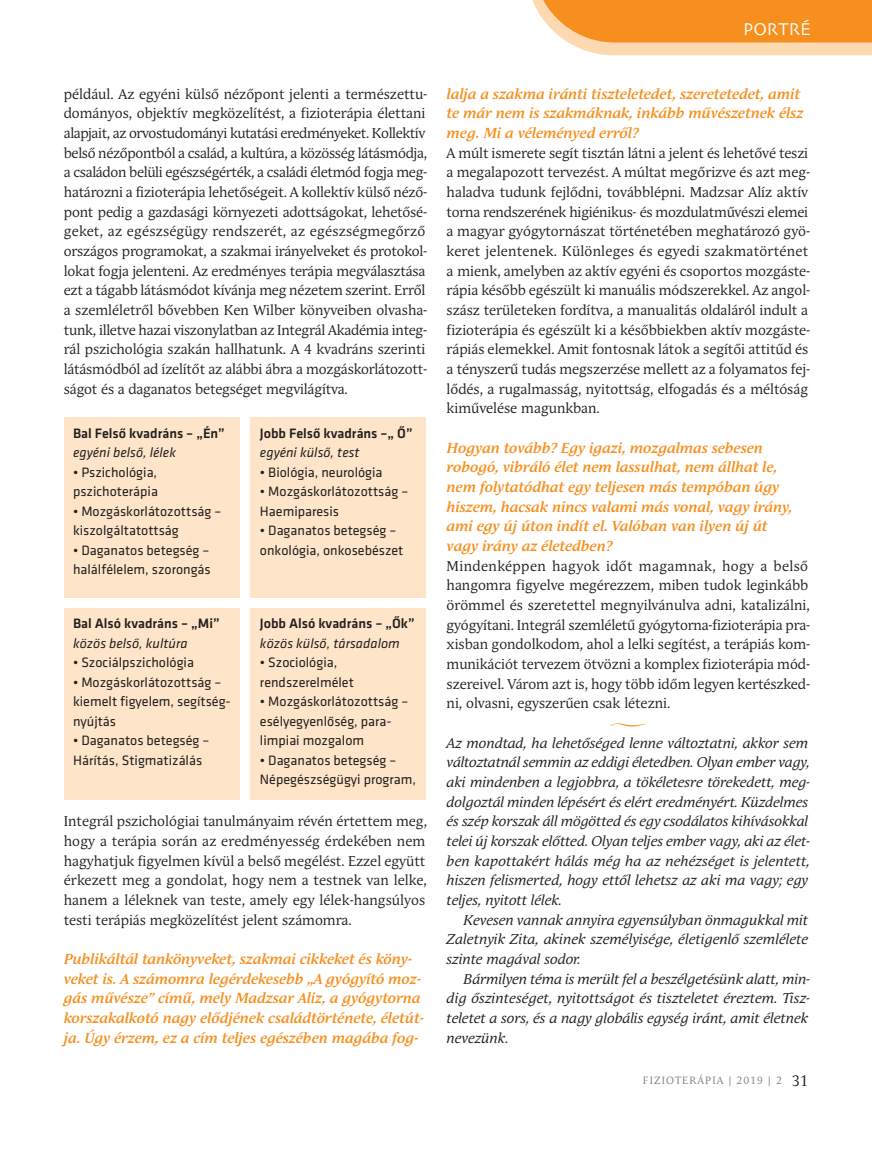
<style>
.page{position:relative;width:872px;height:1149px;background:#fff}
.page>*{position:absolute;margin:0;border:0;box-sizing:border-box;transform-origin:0 0}
.t1{font:18px "Skia Magyar";color:#fff}
.t2{font:italic 18px "Dalliance Flourishes";color:#f68f1e}
.t3{font:italic 700 14.4px/19.6px "Andulka Book Pro";color:#f68f1e}
.t4{font:14.1px/19.6px "Andulka Book Pro";color:#231f20}
.t5{font:italic 14.1px/19.6px "Andulka Book Pro";color:#231f20}
.t6{font:14.1px/19.5px "Klavika";color:#231f20}
.t7{font:500 14.1px "Klavika";color:#231f20}
.t8{font:italic 14.1px "Klavika";color:#231f20}
.t9{font:10.5px "Andulka Book Pro";letter-spacing:.11em;color:#808285}
.s1{font-size:15px;color:#231f20}
</style>
<div class="page">
<div style="left:250px;top:608px;width:175px;height:191px;background:#fee5c9"></div>
<div style="left:250px;top:417px;width:175px;height:180px;background:#fee5c9"></div>
<div style="left:64px;top:608px;width:175px;height:191px;background:#fee5c9"></div>
<div style="left:64px;top:417px;width:175px;height:180px;background:#fee5c9"></div>
<svg style="left:532px;top:0;width:340px;height:55px"></svg>
<p class="t1" style="left:743px;top:19px;width:69px">PORTRÉ</p>
<p class="t4" style="left:64px;top:85px;width:365px">például. az egyéni külső nézőpont jelenti a természettu&shy;dományos, objektív megközelítést, a fizioterápia élettani alapjait, az orvostudományi kutatási eredményeket. Kollektív belső nézőpontból a család, a kultúra, a közösség látásmódja, a családon belüli egészségérték, a családi életmód fogja meg&shy;határozni a fizioterápia lehetőségeit. a kollektív külső néző&shy;pont pedig a gazdasági környezeti adottságokat, lehetősé&shy;geket, az egészségügy rendszerét, az egészségmegőrző országos programokat, a szakmai irányelveket és protokol&shy;lokat fogja jelenteni. az eredményes terápia megválasztása ezt a tágabb látásmódot kívánja meg nézetem szerint. erről a szemléletről bővebben Ken Wilber könyveiben olvasha&shy;tunk, illetve hazai viszonylatban az integrál akadémia integ&shy;rál pszichológia szakán hallhatunk. a 4 kvadráns szerinti látásmódból ad ízelítőt az alábbi ábra a mozgáskorlátozott&shy;ságot és a daganatos betegséget megvilágítva.</p>
<p class="t7" style="left:73px;top:428px;width:153px">Bal Felső kvadráns – „Én”</p>
<p class="t8" style="left:73px;top:447px;width:104px">egyéni belső, lélek</p>
<p class="t6" style="left:73px;top:463px;width:86px">• Pszichológia, pszichoterápia</p>
<p class="t6" style="left:73px;top:502px;width:150px">• Mozgáskorlátozottság – kiszolgáltatottság</p>
<p class="t6" style="left:73px;top:541px;width:139px">• Daganatos betegség – halálfélelem, szorongás</p>
<p class="t7" style="left:73px;top:618px;width:148px">Bal Alsó kvadráns – „Mi”</p>
<p class="t8" style="left:73px;top:638px;width:116px">közös belső, kultúra</p>
<p class="t6" style="left:73px;top:654px;width:122px">• Szociálpszichológia</p>
<p class="t6" style="left:73px;top:673px;width:159px">• Mozgáskorlátozottság – kiemelt figyelem, segítség&shy;nyújtás</p>
<p class="t6" style="left:73px;top:732px;width:138px">• Daganatos betegség –<br>Hárítás, Stigmatizálás</p>
<p class="t7" style="left:260px;top:428px;width:154px">Jobb Felső kvadráns –„ Ő”</p>
<p class="t8" style="left:260px;top:447px;width:101px">egyéni külső, test</p>
<p class="t6" style="left:260px;top:463px;width:124px">• Biológia, neurológia</p>
<p class="t6" style="left:260px;top:483px;width:150px">• Mozgáskorlátozottság –<br>Haemiparesis</p>
<p class="t6" style="left:260px;top:522px;width:145px">• Daganatos betegség – onkológia, onkosebészet</p>
<p class="t7" style="left:260px;top:618px;width:156px">Jobb Alsó kvadráns – „Ők”</p>
<p class="t8" style="left:260px;top:638px;width:141px">közös külső, társadalom</p>
<p class="t6" style="left:260px;top:654px;width:95px">• Szociológia, rendszerelmélet</p>
<p class="t6" style="left:260px;top:693px;width:150px">• Mozgáskorlátozottság – esélyegyenlőség, para - limpiai mozgalom</p>
<p class="t6" style="left:260px;top:751px;width:157px">• Daganatos betegség –<br>Népegészségügyi program,</p>
<p class="t4" style="left:64px;top:813px;width:365px">integrál pszichológiai tanulmányaim révén értettem meg, hogy a terápia során az eredményesség érdekében nem hagyhatjuk figyelmen kívül a belső megélést. ezzel együtt érkezett meg a gondolat, hogy nem a testnek van lelke, hanem a léleknek van teste, amely egy lélek-hangsúlyos testi terápiás megközelítést jelent számomra.</p>
<p class="t3" style="left:64px;top:950px;width:361px">Publikáltál tankönyveket, szakmai cikkeket és köny&shy;veket is. A számomra legérdekesebb „A gyógyító moz&shy;gás művésze” című, mely Madzsar Aliz, a gyógytorna korszakalkotó nagy elődjének családtörténete, életút&shy;ja. Úgy érzem, ez a cím teljes egészében magába fog-</p>
<p class="t3" style="left:446px;top:85px;width:358px">lalja a szakma iránti tiszteletedet, szeretetedet, amit te már nem is szakmáknak, inkább művészetnek élsz meg. Mi a véleményed erről?</p>
<p class="t4" style="left:446px;top:144px;width:365px">a múlt ismerete segít tisztán látni a jelent és lehetővé teszi a megalapozott tervezést. a múltat megőrizve és azt meg&shy;haladva tudunk fejlődni, továbblépni. Madzsar alíz aktív torna rendszerének higiénikus- és mozdulatművészi elemei a magyar gyógytornászat történetében meghatározó gyö&shy;keret jelentenek. Különleges és egyedi szakmatörténet a mienk, amelyben az aktív egyéni és csoportos mozgáste&shy;rápia később egészült ki manuális módszerekkel. az angol&shy;szász területeken fordítva, a manualitás oldaláról indult a fizioterápia és egészült ki a későbbiekben aktív mozgáste&shy;rápiás elemekkel. amit fontosnak látok a segítői attitűd és a tényszerű tudás megszerzése mellett az a folyamatos fej&shy;lődés, a rugalmasság, nyitottság, elfogadás és a méltóság kiművelése magunkban.</p>
<p class="t3" style="left:446px;top:439px;width:347px">Hogyan tovább? Egy igazi, mozgalmas sebesen robogó, vibráló élet nem lassulhat, nem állhat le, nem folytatódhat egy teljesen más tempóban úgy hiszem, hacsak nincs valami más vonal, vagy irány, ami egy új úton indít el. Valóban van ilyen új út vagy irány az életedben?</p>
<p class="t4" style="left:446px;top:557px;width:365px">Mindenképpen hagyok időt magamnak, hogy a belső hangomra figyelve megérezzem, miben tudok leginkább örömmel és szeretettel megnyilvánulva adni, katalizálni, gyó gyítani. integrál szemléletű gyógytorna-fizioterápia pra&shy;xisban gondolkodom, ahol a lelki segítést, a terápiás kom&shy;munikációt tervezem ötvözni a komplex fizioterápia mód&shy;szereivel. Várom azt is, hogy több időm legyen kertészked&shy;ni, olvasni, egyszerűen csak létezni.</p>
<p class="t2" style="left:610px;top:711px;width:35px">x</p>
<p class="t5" style="left:446px;top:734px;width:365px">Az mondtad, ha lehetőséged lenne változtatni, akkor sem változtatnál semmin az eddigi életedben. Olyan ember vagy, aki mindenben a legjobbra, a tökéletesre törekedett, meg&shy;dolgoztál minden lépésért és elért eredményért. Küzdelmes és szép korszak áll mögötted és egy csodálatos kihívásokkal telei új korszak előtted. Olyan teljes ember vagy, aki az élet&shy;ben kapottakért hálás még ha az nehézséget is jelentett, hiszen felismerted, hogy ettől lehetsz az aki ma vagy; egy teljes, nyitott lélek.</p>
<p class="t5" style="left:446px;top:911px;width:363px;text-align:justify;text-indent:17px">Kevesen vannak annyira egyensúlyban önmagukkal mit Zaletnyik Zita, akinek személyisége, életigenlő szemlélete szinte magával sodor.</p>
<p class="t5" style="left:446px;top:970px;width:365px;text-indent:17px">Bármilyen téma is merült fel a beszélgetésünk alatt, min&shy;dig őszinteséget, nyitottságot és tiszteletet éreztem. Tisz - teletet a sors, és a nagy globális egység iránt, amit életnek nevezünk.</p>
<p class="t9" style="left:643px;top:1076px;width:167px">FiZioteráPia | 2019 | 2 <span class="s1">31</span></p>
</div>
